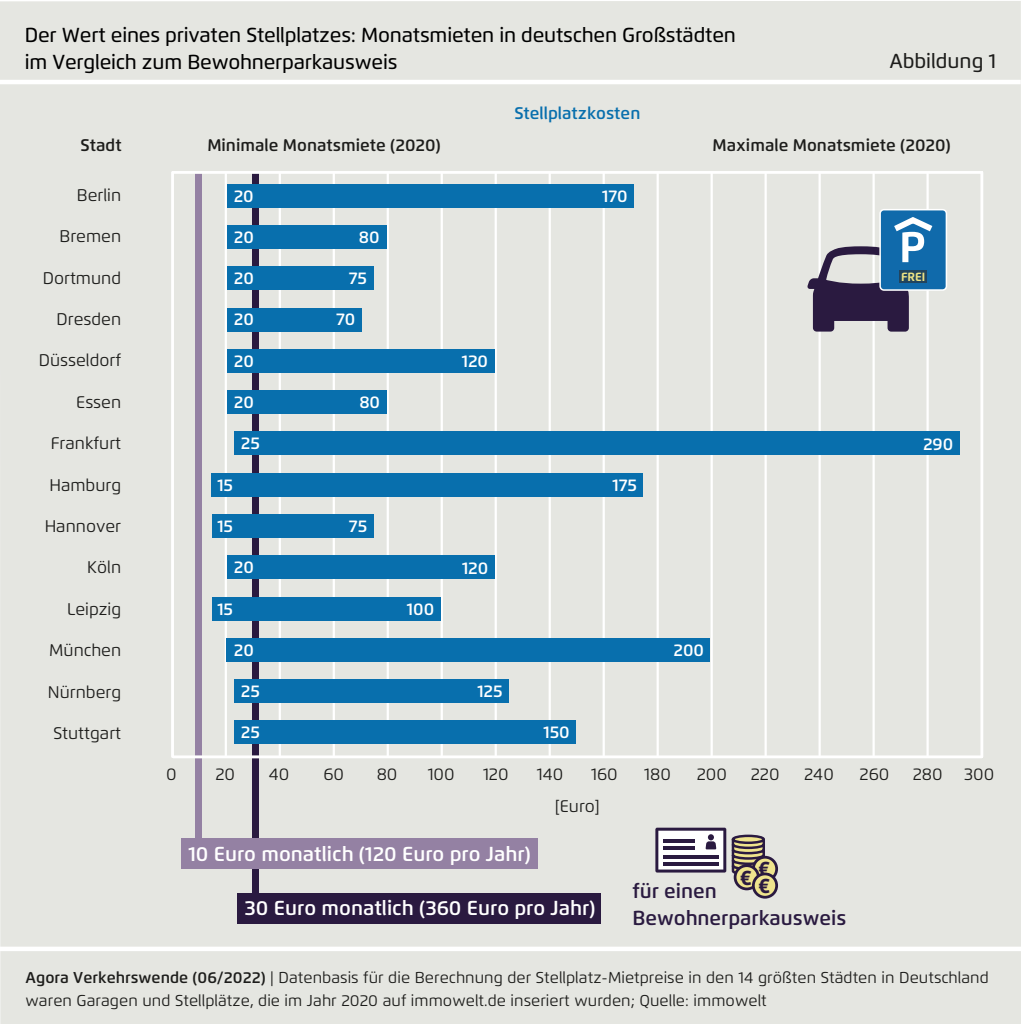
<style>
.page{position:relative;width:1021px;height:1024px;background:#fff}
.page>*{position:absolute;margin:0;border:0;box-sizing:border-box;transform-origin:0 0}
.t1{font:900 20.93px "Brix Slab";color:#2a1a40}
.t2{font:500 20.25px/27px "Flexo";letter-spacing:-.01em;color:#000}
.t3{font:600 20.25px "Flexo";color:#fff}
.t4{font:600 20.25px/27px "Flexo";color:#2a1a40}
.t5{font:500 20.25px "Flexo";color:#1d1d1b}
.t6{font:16.88px/32.2px "Flexo";color:#1d1d1b}
.t7{font:600 16.88px "Flexo";color:#fff}
.t8{font:600 16.88px "Flexo";color:#1d1d1b}
.t9{font:600 16.88px "Flexo";color:#086fad}
.t10{font:15.75px/22.5px "Flexo";letter-spacing:.005em;color:#1d1d1b}
.t11{font:700 11.92px "Flexo";color:#efe485}
.s1{font-weight:600}
</style>
<div class="page">
<div style="left:0;top:1px;width:1020px;height:1023px;background:#e5e6e1"></div>
<div style="left:237px;top:892px;width:364px;height:31px;background:#2a1a40"></div>
<div style="left:252px;top:173px;width:6px;height:722px;background:#2a1a40"></div>
<div style="left:181px;top:838px;width:357px;height:31px;background:#9481a3"></div>
<div style="left:195px;top:173px;width:7px;height:664px;background:#9481a3"></div>
<hr style="left:0;top:80px;width:1020px;height:4px;background:#fff">
<div style="left:0;top:946px;width:1020px;height:5px;background:#fff"></div>
<hr style="left:172px;top:403px;width:2px;height:353px;background:#fff">
<hr style="left:225px;top:172px;width:2px;height:584px;background:#fff">
<hr style="left:279px;top:172px;width:2px;height:584px;background:#fff">
<hr style="left:333px;top:172px;width:2px;height:584px;background:#fff">
<hr style="left:386px;top:172px;width:3px;height:584px;background:#fff">
<hr style="left:440px;top:172px;width:3px;height:584px;background:#fff">
<hr style="left:494px;top:172px;width:3px;height:584px;background:#fff">
<hr style="left:548px;top:172px;width:3px;height:584px;background:#fff">
<hr style="left:602px;top:172px;width:3px;height:584px;background:#fff">
<hr style="left:656px;top:172px;width:2px;height:584px;background:#fff">
<hr style="left:710px;top:172px;width:2px;height:584px;background:#fff">
<hr style="left:764px;top:172px;width:2px;height:584px;background:#fff">
<hr style="left:818px;top:172px;width:2px;height:584px;background:#fff">
<hr style="left:872px;top:172px;width:2px;height:584px;background:#fff">
<hr style="left:926px;top:172px;width:2px;height:584px;background:#fff">
<div style="left:227px;top:184px;width:406px;height:24px;background:#086fad"></div>
<div style="left:212px;top:473px;width:431px;height:23px;background:#086fad"></div>
<div style="left:212px;top:514px;width:161px;height:24px;background:#086fad"></div>
<div style="left:212px;top:597px;width:228px;height:23px;background:#086fad"></div>
<div style="left:227px;top:225px;width:159px;height:24px;background:#086fad"></div>
<div style="left:227px;top:390px;width:160px;height:24px;background:#086fad"></div>
<div style="left:234px;top:432px;width:725px;height:23px;background:#086fad"></div>
<div style="left:234px;top:720px;width:342px;height:24px;background:#086fad"></div>
<div style="left:234px;top:679px;width:275px;height:24px;background:#086fad"></div>
<div style="left:227px;top:267px;width:146px;height:23px;background:#086fad"></div>
<div style="left:227px;top:308px;width:135px;height:23px;background:#086fad"></div>
<div style="left:227px;top:349px;width:267px;height:24px;background:#086fad"></div>
<div style="left:227px;top:555px;width:267px;height:24px;background:#086fad"></div>
<div style="left:226px;top:638px;width:484px;height:24px;background:#086fad"></div>
<svg style="left:655px;top:827px;width:111px;height:50px"></svg>
<div style="left:753px;top:857px;width:23px;height:23px;background:#efe48d;border-radius:50%"></div>
<div style="left:752px;top:856px;width:26px;height:26px;border:3px solid #2a1a40;border-radius:50%"></div>
<div style="left:735px;top:865px;width:23px;height:24px;background:#efe48d;border-radius:50%"></div>
<div style="left:733px;top:864px;width:26px;height:26px;border:3px solid #2a1a40;border-radius:50%"></div>
<div style="left:753px;top:874px;width:23px;height:23px;background:#efe48d;border-radius:50%"></div>
<div style="left:752px;top:872px;width:26px;height:26px;border:3px solid #2a1a40;border-radius:50%"></div>
<svg style="left:807px;top:208px;width:140px;height:124px;background:#8294ab"></svg>
<div style="left:899px;top:270px;width:28px;height:13px;background:#21445e"></div>
<p class="t2" style="left:25px;top:21px;width:712px">Der Wert eines privaten Stellplatzes: Monatsmieten in deutschen Großstädten im Vergleich zum Bewohnerparkausweis</p>
<p class="t9" style="left:514px;top:103px;width:127px">Stellplatzkosten</p>
<p class="t5" style="left:889px;top:49px;width:108px">Abbildung 1</p>
<p class="t8" style="left:81px;top:135px;width:43px">Stadt</p>
<p class="t8" style="left:207px;top:135px;width:235px">Minimale Monatsmiete (2020)</p>
<p class="t8" style="left:712px;top:135px;width:240px">Maximale Monatsmiete (2020)</p>
<p class="t6" style="left:77px;top:179px;width:46px">Berlin</p>
<p class="t6" style="left:59px;top:220px;width:63px">Bremen</p>
<p class="t6" style="left:43px;top:262px;width:80px">Dortmund</p>
<p class="t6" style="left:56px;top:303px;width:66px">Dresden</p>
<p class="t6" style="left:39px;top:344px;width:84px">Düsseldorf</p>
<p class="t6" style="left:76px;top:386px;width:46px">Essen</p>
<p class="t6" style="left:51px;top:427px;width:72px">Frankfurt</p>
<p class="t6" style="left:49px;top:468px;width:73px">Hamburg</p>
<p class="t6" style="left:45px;top:510px;width:78px">Hannover</p>
<p class="t6" style="left:87px;top:551px;width:35px">Köln</p>
<p class="t6" style="left:67px;top:593px;width:55px">Leipzig</p>
<p class="t6" style="left:49px;top:634px;width:73px">München</p>
<p class="t6" style="left:48px;top:675px;width:75px">Nürnberg</p>
<p class="t6" style="left:53px;top:717px;width:69px">Stuttgart</p>
<p class="t7" style="left:234px;top:185px;width:22px">20</p>
<p class="t7" style="left:602px;top:185px;width:27px">170</p>
<p class="t7" style="left:359px;top:227px;width:22px">80</p>
<p class="t7" style="left:349px;top:268px;width:20px">75</p>
<p class="t7" style="left:336px;top:309px;width:21px">70</p>
<p class="t7" style="left:462px;top:350px;width:28px">120</p>
<p class="t7" style="left:234px;top:227px;width:22px">20</p>
<p class="t7" style="left:234px;top:268px;width:22px">20</p>
<p class="t7" style="left:234px;top:309px;width:22px">20</p>
<p class="t7" style="left:234px;top:350px;width:22px">20</p>
<p class="t7" style="left:234px;top:391px;width:22px">20</p>
<p class="t7" style="left:359px;top:391px;width:22px">80</p>
<p class="t7" style="left:241px;top:433px;width:21px">25</p>
<p class="t7" style="left:217px;top:475px;width:17px">15</p>
<p class="t7" style="left:217px;top:515px;width:17px">15</p>
<p class="t7" style="left:234px;top:557px;width:22px">20</p>
<p class="t7" style="left:217px;top:599px;width:17px">15</p>
<p class="t7" style="left:234px;top:639px;width:22px">20</p>
<p class="t7" style="left:241px;top:681px;width:21px">25</p>
<p class="t7" style="left:241px;top:722px;width:21px">25</p>
<p class="t7" style="left:349px;top:515px;width:20px">75</p>
<p class="t7" style="left:407px;top:599px;width:29px">100</p>
<p class="t7" style="left:462px;top:557px;width:28px">120</p>
<p class="t7" style="left:477px;top:681px;width:27px">125</p>
<p class="t7" style="left:543px;top:722px;width:28px">150</p>
<p class="t7" style="left:612px;top:475px;width:26px">175</p>
<p class="t7" style="left:673px;top:639px;width:32px">200</p>
<p class="t11" style="left:901px;top:269px;width:26px">FREI</p>
<p class="t7" style="left:923px;top:433px;width:32px">290</p>
<p class="t6" style="left:166px;top:758px;width:12px">0</p>
<p class="t6" style="left:215px;top:758px;width:21px">20</p>
<p class="t6" style="left:269px;top:758px;width:22px">40</p>
<p class="t6" style="left:323px;top:758px;width:22px">60</p>
<p class="t6" style="left:377px;top:758px;width:22px">80</p>
<p class="t6" style="left:427px;top:758px;width:28px">100</p>
<p class="t6" style="left:483px;top:758px;width:27px">120</p>
<p class="t6" style="left:554px;top:758px;width:47px;text-indent:-18px">140 [Euro]</p>
<p class="t3" style="left:188px;top:841px;width:344px">10 Euro monatlich (120 Euro pro Jahr)</p>
<p class="t6" style="left:591px;top:758px;width:28px">160</p>
<p class="t6" style="left:644px;top:758px;width:28px">180</p>
<p class="t6" style="left:696px;top:758px;width:32px">200</p>
<p class="t6" style="left:751px;top:758px;width:30px">220</p>
<p class="t6" style="left:804px;top:758px;width:31px">240</p>
<p class="t6" style="left:859px;top:758px;width:31px">260</p>
<p class="t6" style="left:912px;top:758px;width:31px">280</p>
<p class="t6" style="left:964px;top:758px;width:32px">300</p>
<h1 class="t1" style="left:758px;top:855px;width:13px">€</h1>
<h1 class="t1" style="left:740px;top:868px;width:31px">€ €</h1>
<p class="t4" style="left:632px;top:877px;width:215px">für einen<br>Bewohnerparkausweis</p>
<p class="t3" style="left:245px;top:896px;width:352px">30 Euro monatlich (360 Euro pro Jahr)</p>
<p class="t10" style="left:26px;top:966px;width:964px"><span class="s1">Agora Verkehrswende (06/2022)</span> | Datenbasis für die Berechnung der Stellplatz-Mietpreise in den 14 größten Städten in Deutschland waren Garagen und Stellplätze, die im Jahr 2020 auf immowelt.de inseriert wurden; Quelle: immowelt</p>
</div>
